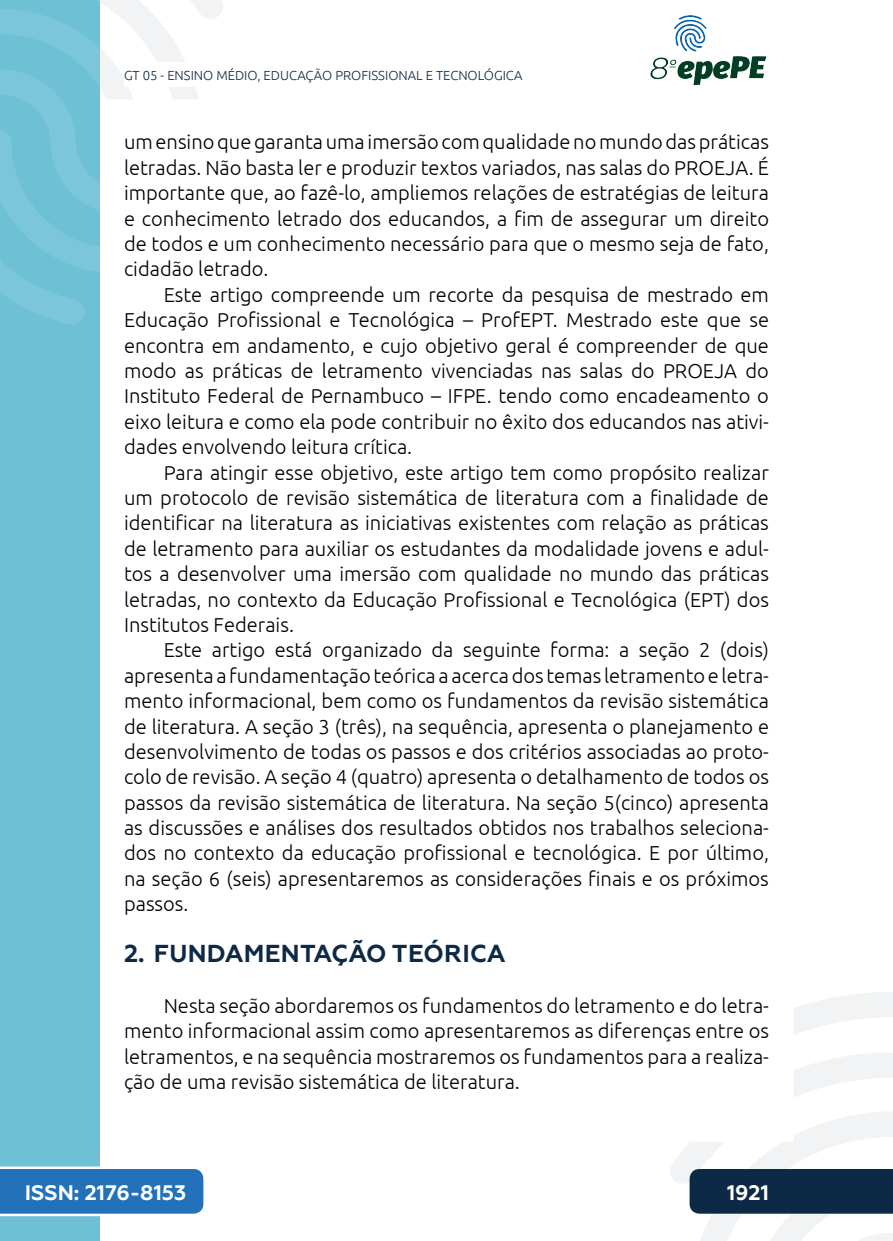
<style>
.page{position:relative;width:893px;height:1241px;background:#fff}
.page>*{position:absolute;margin:0;border:0;box-sizing:border-box;transform-origin:0 0}
._3_SUBTÍTULO{font:700 24.5px "Geometria";letter-spacing:.01em;color:#0c2a46}
.t1{font:700 21px "Geometria";color:#fff}
._5_CORPO{font:300 20.12px/25.4px "Ubuntu";color:#000;text-align:justify}
.t2{font:300 13.12px "Ubuntu";color:#0c2a46}
</style>
<div class="page">
<svg style="left:670px;top:992px;width:223px;height:248px"></svg>
<svg style="left:99px;top:0;width:124px;height:324px"></svg>
<img style="left:650px;top:15px;width:117px;height:71px">
<div style="left:0;top:0;width:99px;height:1240px;background:#6ec0d5"></div>
<svg style="left:0;top:0;width:99px;height:325px"></svg>
<svg style="left:0;top:1166px;width:203px;height:49px;background:#367dbf"></svg>
<div style="left:690px;top:1168px;width:203px;height:45px;background:#0c2a46"></div>
<div style="left:124px;top:62px;width:516px;height:25px;background:#fff"></div>
<p class="t2" style="left:124px;top:67px;width:400px">GT 05 - ENSINO MÉDIO, EDUCAÇÃO PROFISSIONAL E TECNOLÓGICA</p>
<p class="_5_CORPO" style="left:124px;top:129px;width:646px">um ensino que garanta uma imersão com qualidade no mundo das práticas letradas. Não basta ler e produzir textos variados, nas salas do PROEJA. É importante que, ao fazê-lo, ampliemos relações de estratégias de leitura e conhecimento letrado dos educandos, a fim de assegurar um direito de todos e um conhecimento necessário para que o mesmo seja de fato, cidadão letrado.</p>
<p class="_5_CORPO" style="left:124px;top:281px;width:646px;text-indent:40px">Este artigo compreende um recorte da pesquisa de mestrado em Educação Profissional e Tecnológica – ProfEPT. Mestrado este que se encontra em andamento, e cujo objetivo geral é compreender de que modo as práticas de letramento vivenciadas nas salas do PROEJA do Instituto Federal de Pernambuco – IFPE. tendo como encadeamento o eixo leitura e como ela pode contribuir no êxito dos educandos nas ativi&shy;dades envolvendo leitura crítica.</p>
<p class="_5_CORPO" style="left:124px;top:459px;width:646px;text-indent:40px">Para atingir esse objetivo, este artigo tem como propósito realizar um protocolo de revisão sistemática de literatura com a finalidade de identificar na literatura as iniciativas existentes com relação as práticas de letramento para auxiliar os estudantes da modalidade jovens e adul&shy;tos a desenvolver uma imersão com qualidade no mundo das práticas letradas, no contexto da Educação Profissional e Tecnológica (EPT) dos Institutos Federais.</p>
<p class="_5_CORPO" style="left:124px;top:637px;width:646px;text-indent:40px">Este artigo está organizado da seguinte forma: a seção 2 (dois) apresenta a fundamentação teórica a acerca dos temas letramento e letra&shy;mento informacional, bem como os fundamentos da revisão sistemática de literatura. A seção 3 (três), na sequência, apresenta o planejamento e desenvolvimento de todas os passos e dos critérios associadas ao proto&shy;colo de revisão. A seção 4 (quatro) apresenta o detalhamento de todos os passos da revisão sistemática de literatura. Na seção 5(cinco) apresenta as discussões e análises dos resultados obtidos nos trabalhos seleciona&shy;dos no contexto da educação profissional e tecnológica. E por último, na seção 6 (seis) apresentaremos as considerações finais e os próximos passos.</p>
<p class="_3_SUBTÍTULO" style="left:124px;top:938px;width:383px">2. FUNDAMENTAÇÃO TEÓRICA</p>
<p class="_5_CORPO" style="left:124px;top:992px;width:646px;text-indent:40px">Nesta seção abordaremos os fundamentos do letramento e do letra&shy;mento informacional assim como apresentaremos as diferenças entre os letramentos, e na sequência mostraremos os fundamentos para a realiza&shy;ção de uma revisão sistemática de literatura.</p>
<p class="t1" style="left:25px;top:1179px;width:163px">ISSN: 2176-8153</p>
<p class="t1" style="left:727px;top:1179px;width:43px">1921</p>
</div>
